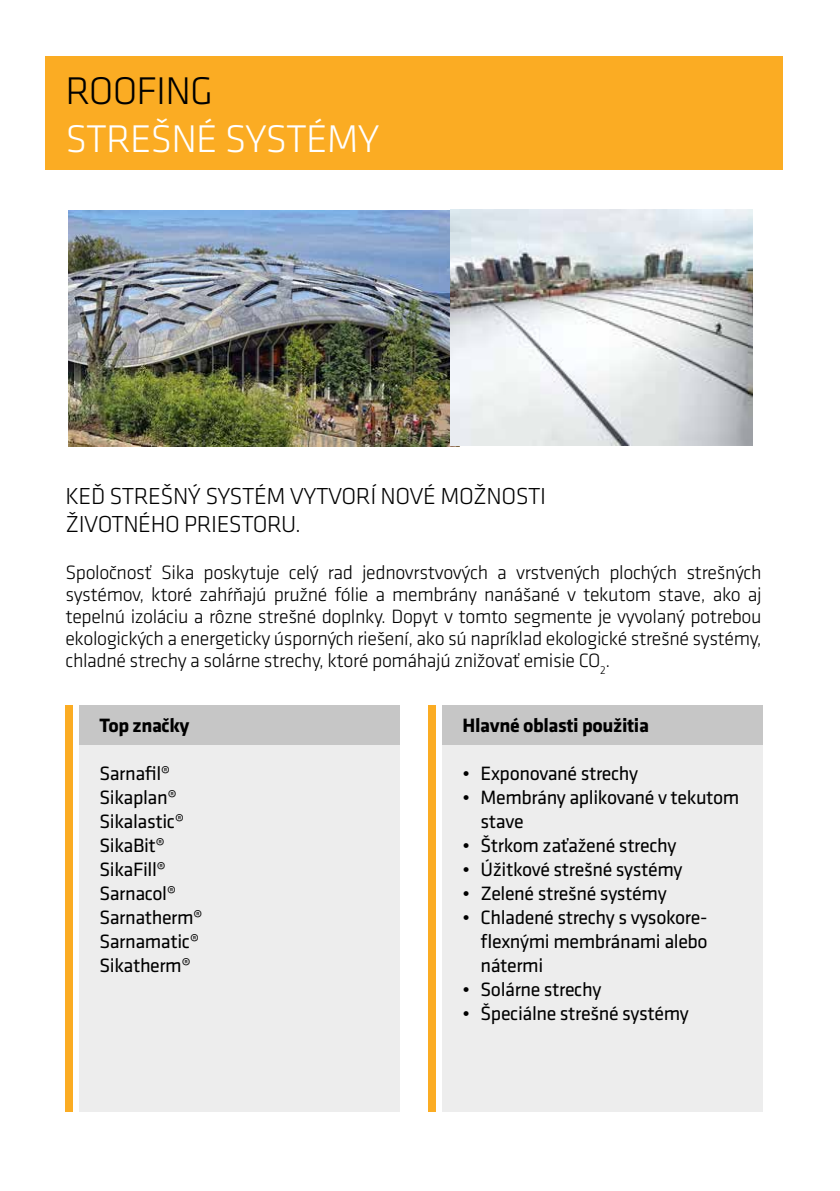
<style>
.page{position:relative;width:840px;height:1191px;background:#fff}
.page>*{position:absolute;margin:0;border:0;box-sizing:border-box;transform-origin:0 0}
.t1{font:300 40px "Klavika";letter-spacing:-.02em;color:#fff}
.t2{font:300 40px "Klavika";letter-spacing:-.02em;color:#000}
.t3{font:300 24px/28px "Klavika";letter-spacing:-.02em;color:#000}
.t4{font:300 20px/22px "Klavika";letter-spacing:-.02em;color:#000;text-align:justify}
.t5{font:20px/24px "Klavika";letter-spacing:-.02em;color:#000}
.t6{font:700 20px "Klavika";letter-spacing:-.02em;color:#000}
</style>
<div class="page">
<div style="left:45px;top:57px;width:737px;height:113px;background:#fbac23"></div>
<div style="left:65px;top:705px;width:8px;height:406px;background:#fbac23"></div>
<div style="left:428px;top:705px;width:8px;height:406px;background:#fbac23"></div>
<div style="left:79px;top:743px;width:321px;height:368px;background:#ededed"></div>
<div style="left:442px;top:743px;width:320px;height:368px;background:#ededed"></div>
<div style="left:79px;top:705px;width:321px;height:40px;background:#c6c6c6"></div>
<div style="left:442px;top:705px;width:320px;height:40px;background:#c6c6c6"></div>
<img style="left:68px;top:210px;width:382px;height:236px">
<img style="left:450px;top:210px;width:302px;height:236px">
<h1 class="t2" style="left:65px;top:69px;width:149px">ROOFING</h1>
<h1 class="t1" style="left:65px;top:117px;width:315px">STREŠNÉ SYSTÉMY</h1>
<p class="t3" style="left:65px;top:483px;width:482px">KEĎ STREŠNÝ SYSTÉM VYTVORÍ NOVÉ MOŽNOSTI<br>ŽIVOTNÉHO PRIESTORU.</p>
<p class="t4" style="left:65px;top:562px;width:697px">Spoločnosť Sika poskytuje celý rad jednovrstvových a vrstvených plochých strešných systémov, ktoré zahŕňajú pružné fólie a membrány nanášané v tekutom stave, ako aj tepelnú izoláciu a rôzne strešné doplnky. Dopyt v tomto segmente je vyvolaný potrebou ekologických a energeticky úsporných riešení, ako sú napríklad ekologické strešné systémy, chladné strechy a solárne strechy, ktoré pomáhajú znižovať emisie CO<sub>2</sub>.</p>
<p class="t6" style="left:99px;top:715px;width:91px">Top značky</p>
<p class="t5" style="left:99px;top:762px;width:105px">Sarnafil®<br>Sikaplan®<br>Sikalastic®<br>SikaBit®<br>SikaFill®<br>Sarnacol®<br>Sarnatherm®<br>Sarnamatic®<br>Sikatherm®</p>
<p class="t6" style="left:462px;top:715px;width:188px">Hlavné oblasti použitia</p>
<p class="t5" style="left:462px;top:762px;width:177px">• Exponované strechy</p>
<p class="t5" style="left:480px;top:786px;width:260px;text-indent:-18px">• Membrány aplikované v tekutom stave</p>
<p class="t5" style="left:462px;top:834px;width:215px">• Štrkom zaťažené strechy</p>
<p class="t5" style="left:462px;top:858px;width:221px">• Úžitkové strešné systémy</p>
<p class="t5" style="left:462px;top:882px;width:205px">• Zelené strešné systémy</p>
<p class="t5" style="left:480px;top:906px;width:228px;text-align:justify;text-indent:-18px">• Chladené strechy s vysokore&shy;flexnými membránami alebo nátermi</p>
<p class="t5" style="left:462px;top:978px;width:140px">• Solárne strechy</p>
<p class="t5" style="left:462px;top:1002px;width:228px">• Špeciálne strešné systémy</p>
</div>
